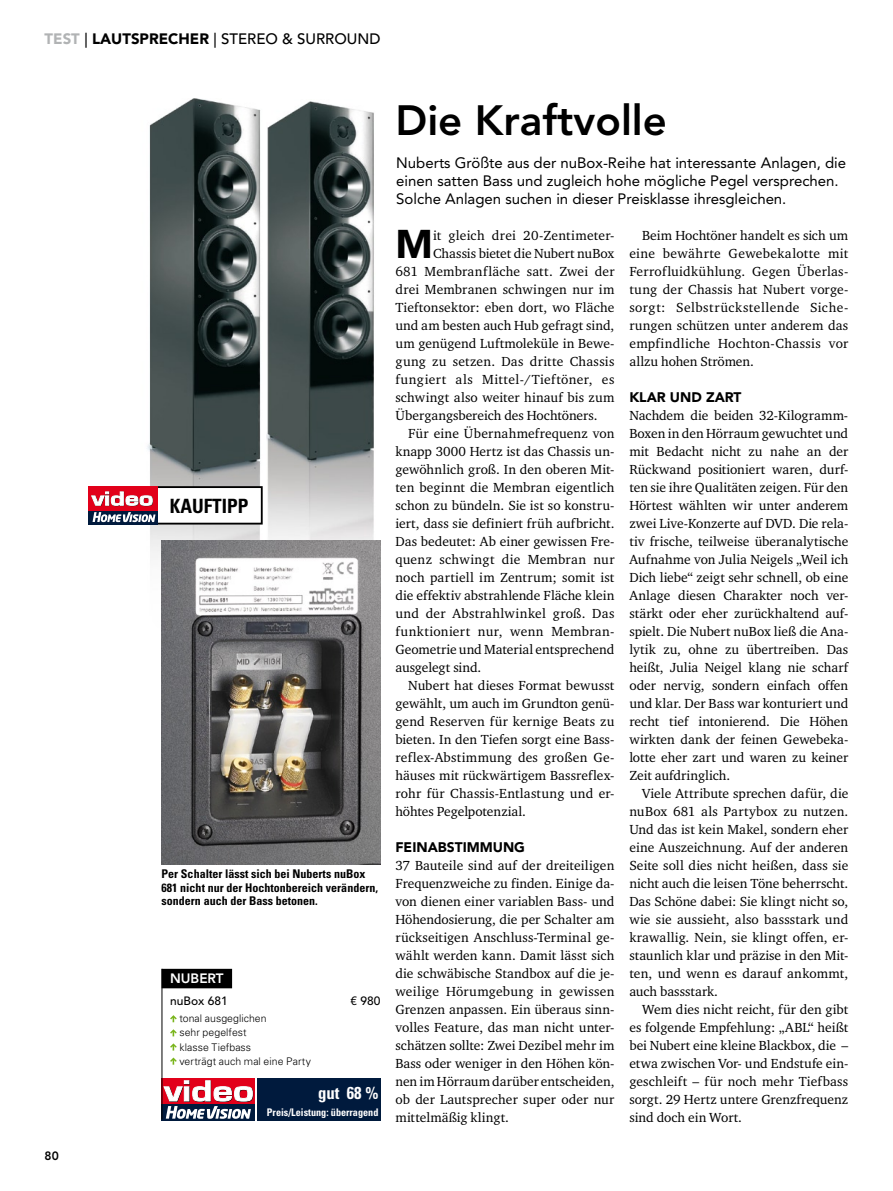
<style>
.page{position:relative;width:893px;height:1191px;background:#fff}
.page>*{position:absolute;margin:0;border:0;box-sizing:border-box;transform-origin:0 0}
.t1{font:800 42px "Avenir LT Std";color:#000}
.t2{font:900 39.75px "Avenir LT Std";color:#000}
.t3{font:700 condensed 19.65px "Univers LT Std";color:#000}
.t4{font:700 condensed 17.25px "Univers LT Std";color:#fff}
.t5{font:15px/18px "Avenir LT Std";color:#000}
.t6{font:500 15px "Avenir LT Std";color:#000}
.t7{font:900 13.8px "Avenir LT Std";color:#000}
.t8{font:13.5px/18px "Charter ITC";letter-spacing:.01em;color:#000;text-align:justify}
.t9{font:13.5px "Charter ITC";letter-spacing:-.01em;color:#000}
.t10{font:13.5px "Charter ITC";letter-spacing:.035em;color:#000}
.t11{font:800 13.5px "Avenir LT Std";color:#fff}
.t12{font:700 condensed 12px/13.5px "Univers LT Std";color:#000}
.t13{font:500 12px "Avenir LT Std";color:#000}
.t14{font:800 12px "Avenir LT Std";color:#000}
.t15{font:300 10.5px/14.1px "Univers LT Std";letter-spacing:.005em;color:#000}
.t16{font:700 condensed 10.5px "Univers LT Std";color:#fff}
.s1{font-weight:900;color:#b1b3b4}
.s2{font-weight:900}
</style>
<div class="page">
<img style="left:266px;top:101px;width:108px;height:439px">
<img style="left:131px;top:99px;width:132px;height:528px">
<svg style="left:170px;top:1015px;width:7px;height:7px"></svg>
<svg style="left:170px;top:1029px;width:7px;height:7px"></svg>
<svg style="left:170px;top:1043px;width:7px;height:7px"></svg>
<svg style="left:170px;top:1057px;width:7px;height:7px"></svg>
<svg style="left:162px;top:1103px;width:93px;height:17px"></svg>
<div style="left:162px;top:1078px;width:93px;height:25px;background:#e2001a"></div>
<svg style="left:163px;top:1080px;width:90px;height:38px"></svg>
<div style="left:257px;top:1078px;width:124px;height:42px;background:#001a3d"></div>
<hr style="left:162px;top:968px;width:1px;height:151px;background:#000">
<div style="left:162px;top:968px;width:70px;height:20px;background:#000"></div>
<img style="left:162px;top:540px;width:219px;height:324px">
<div style="left:89px;top:487px;width:173px;height:36px;background:#fff"></div>
<div style="left:89px;top:486px;width:174px;height:38px;border:2px solid #000"></div>
<svg style="left:88px;top:510px;width:70px;height:14px"></svg>
<div style="left:88px;top:486px;width:70px;height:24px;background:#e2001a"></div>
<svg style="left:91px;top:491px;width:62px;height:15px"></svg>
<svg style="left:93px;top:512px;width:62px;height:10px"></svg>
<p class="t6" style="left:45px;top:30px;width:337px"><span class="s1">TEST</span> | <span class="s2">LAUTSPRECHER</span> | STEREO &amp; SURROUND</p>
<p class="t14" style="left:45px;top:1148px;width:16px">80</p>
<h3 class="t3" style="left:170px;top:493px;width:69px">Kauftipp</h3>
<p class="t12" style="left:162px;top:867px;width:218px">Per Schalter lässt sich bei Nuberts nuBox<br>681 nicht nur der Hochtonbereich verändern, sondern auch der Bass betonen.</p>
<p class="t11" style="left:170px;top:970px;width:55px">nubert</p>
<p class="t13" style="left:170px;top:993px;width:59px">NUBOX 681</p>
<p class="t13" style="left:351px;top:993px;width:32px">€ 980</p>
<p class="t15" style="left:179px;top:1011px;width:133px">tonal ausgeglichen<br>sehr pegelfest<br>klasse Tiefbass<br>verträgt auch mal eine Party</p>
<p class="t4" style="left:318px;top:1082px;width:62px">gut 68 %</p>
<p class="t16" style="left:267px;top:1105px;width:113px">Preis/Leistung: überragend</p>
<h1 class="t1" style="left:395px;top:95px;width:273px">Die Kraftvolle</h1>
<p class="t5" style="left:396px;top:154px;width:451px">Nuberts Größte aus der nuBox-Reihe hat interessante Anlagen, die einen satten Bass und zugleich hohe mögliche Pegel versprechen.<br>Solche Anlagen suchen in dieser Preisklasse ihresgleichen.</p>
<h2 class="t2" style="left:395px;top:220px;width:39px">M</h2>
<p class="t8" style="left:433px;top:226px;width:183px">it gleich drei 20-Zentimeter-</p>
<p class="t8" style="left:433px;top:244px;width:183px">Chassis bietet die Nubert nuBox</p>
<p class="t8" style="left:395px;top:262px;width:221px">681 Membranfläche satt. Zwei der</p>
<p class="t8" style="left:395px;top:280px;width:220px">drei Membranen schwingen nur im</p>
<p class="t8" style="left:395px;top:298px;width:220px">Tieftonsektor: eben dort, wo Fläche</p>
<p class="t8" style="left:395px;top:316px;width:220px">und am besten auch Hub gefragt sind,</p>
<p class="t8" style="left:395px;top:334px;width:220px">um genügend Luftmoleküle in Bewe-</p>
<p class="t8" style="left:395px;top:352px;width:220px">gung zu setzen. Das dritte Chassis</p>
<p class="t10" style="left:395px;top:370px;width:220px">fungiert als Mittel-/Tieftöner, es</p>
<p class="t8" style="left:395px;top:388px;width:220px">schwingt also weiter hinauf bis zum</p>
<p class="t8" style="left:395px;top:406px;width:204px">Übergangsbereich des Hochtöners.</p>
<p class="t8" style="left:408px;top:424px;width:208px">Für eine Übernahmefrequenz von</p>
<p class="t8" style="left:395px;top:442px;width:220px">knapp 3000 Hertz ist das Chassis un-</p>
<p class="t8" style="left:395px;top:460px;width:220px">gewöhnlich groß. In den oberen Mit-</p>
<p class="t8" style="left:395px;top:478px;width:220px">ten beginnt die Membran eigentlich</p>
<p class="t8" style="left:395px;top:496px;width:220px">schon zu bündeln. Sie ist so konstru-</p>
<p class="t8" style="left:395px;top:514px;width:220px">iert, dass sie definiert früh aufbricht.</p>
<p class="t8" style="left:395px;top:532px;width:220px">Das bedeutet: Ab einer gewissen Fre-</p>
<p class="t8" style="left:395px;top:550px;width:221px">quenz schwingt die Membran nur</p>
<p class="t8" style="left:395px;top:568px;width:220px">noch partiell im Zentrum; somit ist</p>
<p class="t8" style="left:395px;top:586px;width:220px">die effektiv abstrahlende Fläche klein</p>
<p class="t8" style="left:395px;top:604px;width:220px">und der Abstrahlwinkel groß. Das</p>
<p class="t8" style="left:395px;top:622px;width:220px">funktioniert nur, wenn Membran-</p>
<p class="t8" style="left:395px;top:640px;width:220px">Geometrie und Material entsprechend</p>
<p class="t9" style="left:395px;top:658px;width:87px">ausgelegt sind.</p>
<p class="t8" style="left:408px;top:676px;width:208px">Nubert hat dieses Format bewusst</p>
<p class="t9" style="left:395px;top:694px;width:220px">gewählt, um auch im Grundton genü-</p>
<p class="t8" style="left:395px;top:712px;width:220px">gend Reserven für kernige Beats zu</p>
<p class="t8" style="left:395px;top:730px;width:220px">bieten. In den Tiefen sorgt eine Bass-</p>
<p class="t8" style="left:395px;top:748px;width:220px">reflex-Abstimmung des großen Ge-</p>
<p class="t8" style="left:395px;top:766px;width:220px">häuses mit rückwärtigem Bassreflex-</p>
<p class="t8" style="left:395px;top:784px;width:220px">rohr für Chassis-Entlastung und er-</p>
<p class="t9" style="left:395px;top:802px;width:132px">höhtes Pegelpotenzial.</p>
<p class="t7" style="left:395px;top:838px;width:131px">FEINABSTIMM UNG</p>
<p class="t8" style="left:395px;top:856px;width:221px">37 Bauteile sind auf der dreiteiligen Frequenzweiche zu finden. Einige da&shy;von dienen einer variablen Bass- und Höhendosierung, die per Schalter am rückseitigen Anschluss-Terminal ge&shy;wählt werden kann. Damit lässt sich die schwäbische Standbox auf die je&shy;weilige Hörumgebung in gewissen Grenzen anpassen. Ein überaus sinn&shy;volles Feature, das man nicht unter&shy;schätzen sollte: Zwei Dezibel mehr im Bass oder weniger in den Höhen kön&shy;nen im Hörraum darüber entscheiden, ob der Lautsprecher super oder nur mittelmäßig klingt.</p>
<p class="t8" style="left:629px;top:226px;width:220px;text-indent:13px">Beim Hochtöner handelt es sich um eine bewährte Gewebekalotte mit Ferrofluidkühlung. Gegen Überlas&shy;tung der Chassis hat Nubert vorge&shy;sorgt: Selbstrückstellende Siche&shy;rungen schützen unter anderem das empfindliche Hochton-Chassis vor allzu hohen Strömen.</p>
<p class="t7" style="left:629px;top:388px;width:114px">KLAR UND ZART</p>
<p class="t8" style="left:629px;top:406px;width:220px">Nachdem die beiden 32-Kilogramm-Boxen in den Hörraum gewuchtet und mit Bedacht nicht zu nahe an der Rückwand positioniert waren, durf&shy;ten sie ihre Qualitäten zeigen. Für den Hörtest wählten wir unter anderem zwei Live-Konzerte auf DVD. Die rela&shy;tiv frische, teilweise überanalytische Aufnahme von Julia Neigels „Weil ich Dich liebe“ zeigt sehr schnell, ob eine Anlage diesen Charakter noch ver&shy;stärkt oder eher zurückhaltend auf&shy;spielt. Die Nubert nuBox ließ die Ana&shy;lytik zu, ohne zu übertreiben. Das heißt, Julia Neigel klang nie scharf oder nervig, sondern einfach offen und klar. Der Bass war konturiert und recht tief intonierend. Die Höhen wirkten dank der feinen Gewebeka&shy;lotte eher zart und waren zu keiner Zeit aufdringlich.</p>
<p class="t8" style="left:629px;top:784px;width:220px;text-indent:13px">Viele Attribute sprechen dafür, die nuBox 681 als Partybox zu nutzen.<br>Und das ist kein Makel, sondern eher eine Auszeichnung. Auf der anderen Seite soll dies nicht heißen, dass sie nicht auch die leisen Töne beherrscht.<br>Das Schöne dabei: Sie klingt nicht so, wie sie aussieht, also bassstark und krawallig. Nein, sie klingt offen, er&shy;staunlich klar und präzise in den Mit&shy;ten, und wenn es darauf ankommt, auch bassstark.</p>
<p class="t8" style="left:629px;top:1000px;width:220px;text-indent:13px">Wem dies nicht reicht, für den gibt es folgende Empfehlung: „ABL“ heißt bei Nubert eine kleine Blackbox, die – etwa zwischen Vor- und Endstufe ein&shy;geschleift – für noch mehr Tiefbass sorgt. 29 Hertz untere Grenzfrequenz sind doch ein Wort.</p>
</div>
